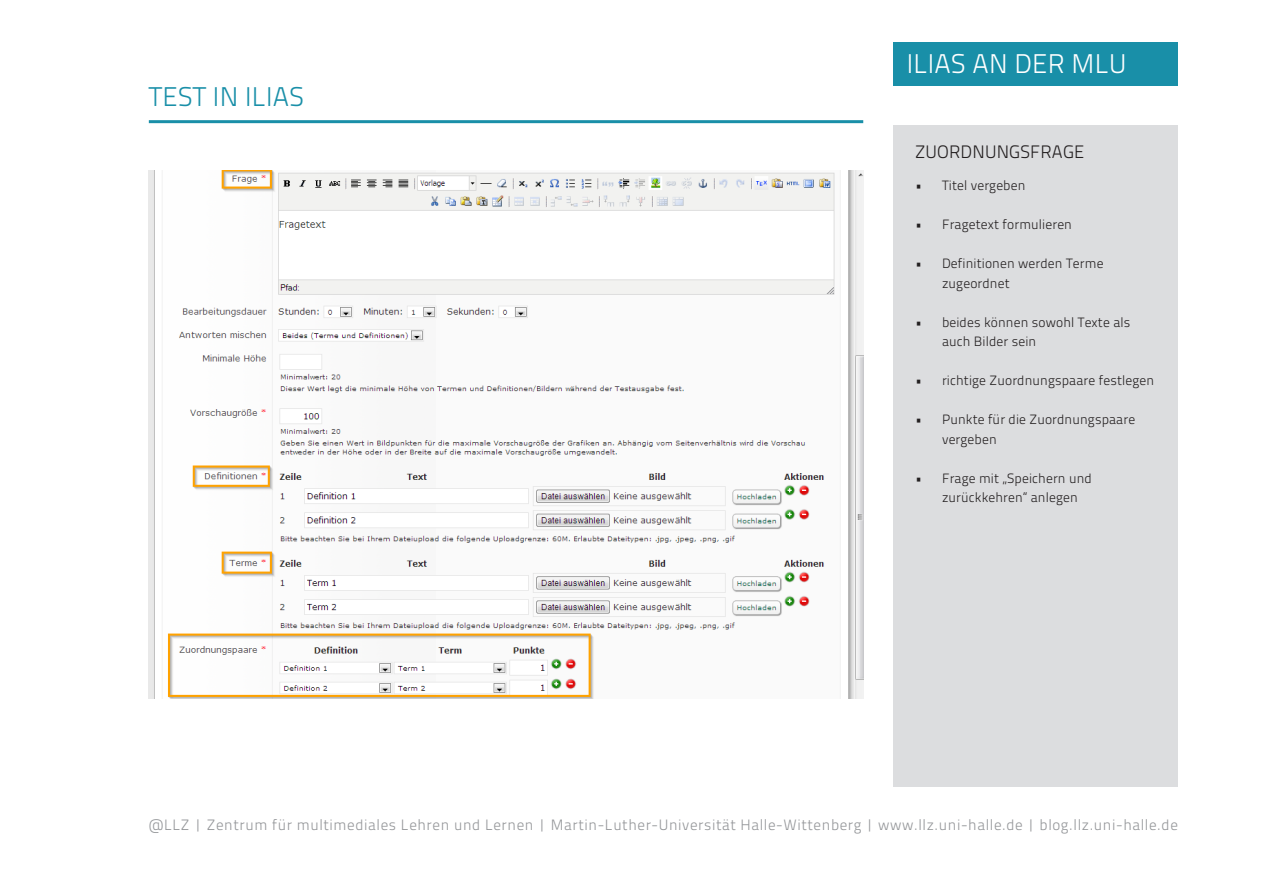
<style>
.page{position:relative;width:1263px;height:893px;background:#fff}
.page>*{position:absolute;margin:0;border:0;box-sizing:border-box;transform-origin:0 0}
.Kategorie-Reiter{font:27px "Titillium Text 25 L 250 wt";letter-spacing:.01em;color:#fff}
.überschrift2{font:27px "Titillium Text 25 L 250 wt";letter-spacing:.01em;color:#198fa8}
.überschrift4_schwarz{font:18px "Titillium Text 25 L 250 wt";letter-spacing:.01em;color:#231f20}
.t1{font:15px "Titillium Text 25 L 250 wt";letter-spacing:.04em;color:#939598}
.t2{font:13.5px/19.5px "Titillium Text 25 L 250 wt";letter-spacing:.01em;color:#231f20}
</style>
<div class="page">
<div style="left:893px;top:43px;width:285px;height:43px;background:#198fa8"></div>
<hr style="left:149px;top:120px;width:714px;height:3px;background:#198fa8">
<div style="left:893px;top:125px;width:285px;height:662px;background:#dcdddf"></div>
<img style="left:149px;top:170px;width:714px;height:528px">
<p class="überschrift2" style="left:149px;top:77px;width:157px">TEST IN ILIAS</p>
<p class="Kategorie-Reiter" style="left:907px;top:44px;width:221px">ILIAS AN DER MLU</p>
<p class="überschrift4_schwarz" style="left:915px;top:139px;width:171px">ZUORDNUNGSFRAGE</p>
<p class="t2" style="left:915px;top:175px;width:112px">• Titel vergeben</p>
<p class="t2" style="left:915px;top:214px;width:158px">• Fragetext formulieren</p>
<p class="t2" style="left:942px;top:253px;width:163px;text-indent:-27px">• Definitionen werden Terme zugeordnet</p>
<p class="t2" style="left:942px;top:311px;width:190px;text-indent:-27px">• beides können sowohl Texte als auch Bilder sein</p>
<p class="t2" style="left:915px;top:370px;width:241px">• richtige Zuordnungspaare festlegen</p>
<p class="t2" style="left:942px;top:409px;width:195px;text-indent:-27px">• Punkte für die Zuordnungspaare vergeben</p>
<p class="t2" style="left:942px;top:467px;width:151px;text-indent:-27px">• Frage mit „Speichern und zurückkehren“ anlegen</p>
<p class="t1" style="left:149px;top:814px;width:1030px">@LLZ | Zentrum für multimediales Lehren und Lernen | Martin-Luther-Universität Halle-Wittenberg | www.llz.uni-halle.de | blog.llz.uni-halle.de</p>
</div>
